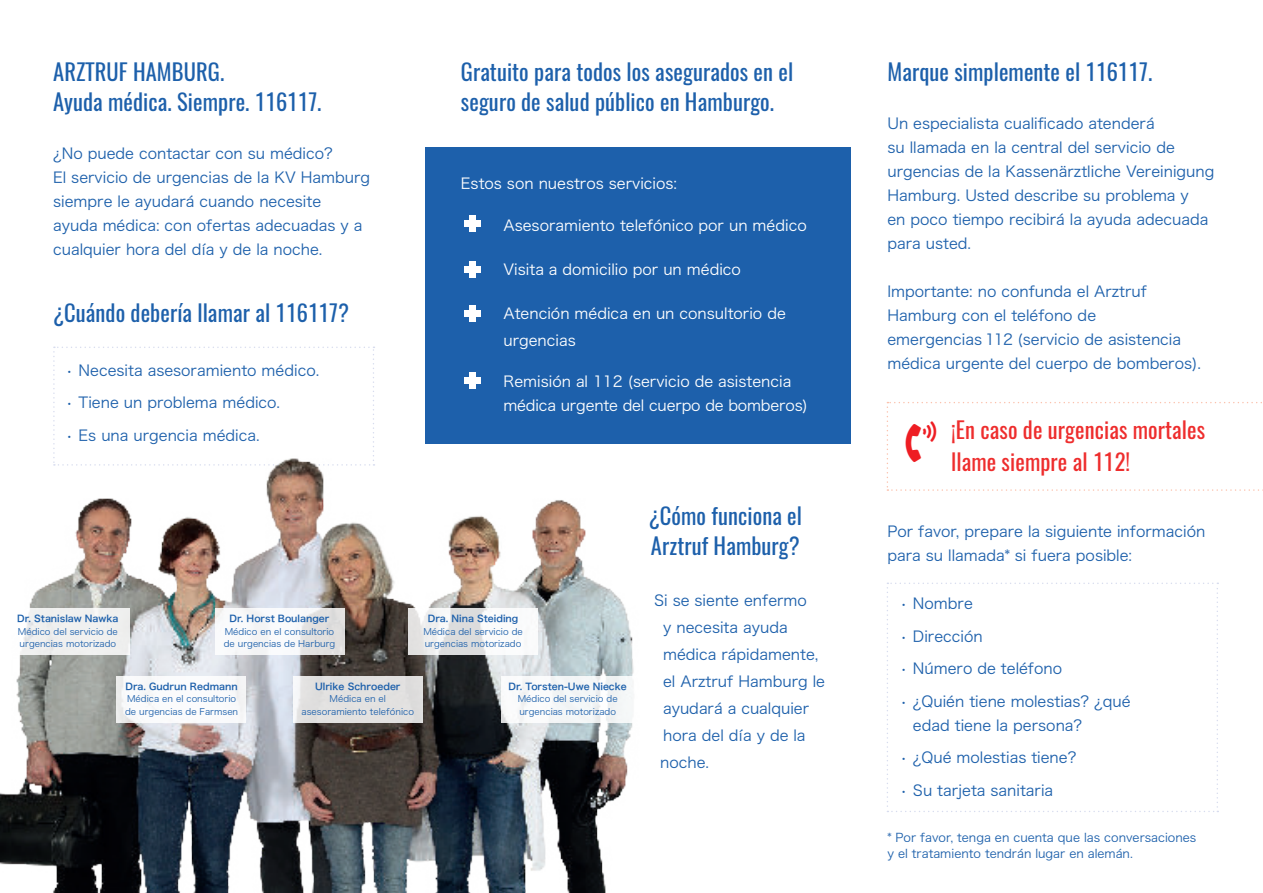
<style>
.page{position:relative;width:1263px;height:893px;background:#fff}
.page>*{position:absolute;margin:0;border:0;box-sizing:border-box;transform-origin:0 0}
.t1{font:22.5px/30px "Oswald";letter-spacing:.005em;color:#1d60ab}
.t2{font:22.5px/31.5px "Oswald";letter-spacing:.005em;color:#ee2d2d}
.t3{font:15px/24px "Hiragino Sans W3";color:#1d60ab}
.t4{font:15px/27px "Hiragino Sans W3";color:#fff}
.t5{font:12px/16.5px "Hira Kaku Pro W3";color:#1d60ab}
.t6{font:9.3px "Hira Kaku Pro W6";color:#1d60ab}
.t7{font:9px/12.5px "Hira Kaku Pro W3";color:#1d60ab}
</style>
<div class="page">
<div style="left:425px;top:147px;width:425px;height:296px;background:#1d60ab"></div>
<svg style="left:53px;top:347px;width:321px;height:100px"></svg>
<img style="left:0;top:448px;width:634px;height:445px">
<svg style="left:215px;top:608px;width:129px;height:47px"></svg>
<div style="left:0;top:608px;width:130px;height:47px;background:linear-gradient(to right,#f8f9f9,#ececeb)"></div>
<svg style="left:408px;top:608px;width:130px;height:47px;fill:#f3f4f4"></svg>
<div style="left:116px;top:676px;width:130px;height:47px;background:#fff"></div>
<div style="left:293px;top:676px;width:130px;height:47px;background:#e2e1e0"></div>
<div style="left:502px;top:676px;width:140px;height:47px;background:#f5f7f8"></div>
<svg style="left:887px;top:583px;width:331px;height:229px"></svg>
<div style="left:469px;top:216px;width:7px;height:16px;background:#fff"></div>
<div style="left:464px;top:221px;width:17px;height:6px;background:#fff"></div>
<div style="left:469px;top:261px;width:7px;height:17px;background:#fff"></div>
<div style="left:464px;top:267px;width:17px;height:6px;background:#fff"></div>
<div style="left:469px;top:305px;width:7px;height:17px;background:#fff"></div>
<div style="left:464px;top:311px;width:17px;height:6px;background:#fff"></div>
<div style="left:469px;top:372px;width:7px;height:17px;background:#fff"></div>
<div style="left:464px;top:378px;width:17px;height:6px;background:#fff"></div>
<svg style="left:887px;top:402px;width:376px;height:89px"></svg>
<h1 class="t1" style="left:53px;top:59px;width:270px">ARZTRUF HAMBURG.<br>Ayuda médica. Siempre. 116117.</h1>
<p class="t3" style="left:53px;top:140px;width:318px">¿No puede contactar con su médico?<br>El servicio de urgencias de la KV Hamburg siempre le ayudará cuando necesite<br>ayuda médica: con ofertas adecuadas y a cualquier hora del día y de la noche .</p>
<h1 class="t1" style="left:53px;top:300px;width:297px">¿Cuándo debería llamar al 116117?</h1>
<p class="t3" style="left:66px;top:357px;width:255px">• Necesita asesoramiento médico .</p>
<p class="t3" style="left:66px;top:389px;width:216px">• Tiene un problema médico .</p>
<p class="t3" style="left:66px;top:422px;width:195px">• Es una urgencia médica .</p>
<h1 class="t1" style="left:461px;top:59px;width:334px">Gratuito para todos los asegurados en el seguro de salud público en Hamburgo.</h1>
<p class="t4" style="left:461px;top:169px;width:218px">Estos son nuestros servicios:</p>
<p class="t4" style="left:503px;top:211px;width:305px">Asesoramiento telefónico por un médico</p>
<p class="t4" style="left:503px;top:255px;width:239px">Visita a domicilio por un médico</p>
<p class="t4" style="left:503px;top:299px;width:284px">Atención médica en un consultorio de urgencias</p>
<p class="t4" style="left:503px;top:368px;width:306px;line-height:24px">Remisión al 112 (servicio de asistencia médica urgente del cuerpo de bomberos)</p>
<p class="t6" style="left:17px;top:610px;width:103px">Dr. Stanislaw Nawka</p>
<p class="t7" style="left:18px;top:624px;width:101px">Médico del servicio de urgencias motorizado</p>
<p class="t6" style="left:230px;top:610px;width:101px">Dr. Horst Boulanger</p>
<p class="t7" style="left:224px;top:624px;width:113px">Médico en el consultorio de urgencias de Harburg</p>
<p class="t6" style="left:428px;top:610px;width:92px">Dra. Nina Steiding</p>
<p class="t7" style="left:423px;top:624px;width:101px">Médica del servicio de urgencias motorizado</p>
<p class="t6" style="left:125px;top:678px;width:114px">Dra. Gudrun Redmann</p>
<p class="t7" style="left:125px;top:692px;width:115px">Médica en el consultorio de urgencias de Farmsen</p>
<p class="t6" style="left:315px;top:678px;width:87px">Ulrike Schroeder</p>
<p class="t7" style="left:302px;top:692px;width:114px;text-align:center">Médica en el asesoramiento telefónico</p>
<p class="t6" style="left:509px;top:678px;width:120px">Dr. Torsten-Uwe Niecke</p>
<p class="t7" style="left:518px;top:692px;width:101px">Médico del servicio de urgencias motorizado</p>
<h1 class="t1" style="left:649px;top:503px;width:155px">¿Cómo funciona el<br>Arztruf Hamburg?</h1>
<p class="t3" style="left:660px;top:586px;width:166px;line-height:27px;text-indent:-6px">Si se siente enfermo<br>y necesita ayuda médica rápidamente, el Arztruf Hamburg le ayudará a cualquier hora del día y de la noche .</p>
<h1 class="t1" style="left:887px;top:59px;width:266px">Marque simplemente el 116117.</h1>
<p class="t3" style="left:887px;top:110px;width:328px">Un especialista cualificado atenderá<br>su llamada en la central del servicio de urgencias de la Kassenärztliche Vereinigung Hamburg . Usted describe su problema y<br>en poco tiempo recibirá la ayuda adecuada para usted .</p>
<p class="t3" style="left:887px;top:278px;width:315px">Importante: no confunda el Arztruf Hamburg con el teléfono de<br>emergencias 112 (servicio de asistencia médica urgente del cuerpo de bomberos) .</p>
<h1 class="t2" style="left:951px;top:416px;width:256px">¡En caso de urgencias mortales llame siempre al 112!</h1>
<p class="t3" style="left:887px;top:518px;width:319px">Por favor, prepare la siguiente información para su llamada* si fuera posible:</p>
<p class="t3" style="left:900px;top:590px;width:74px">• Nombre</p>
<p class="t3" style="left:900px;top:623px;width:84px">• Dirección</p>
<p class="t3" style="left:900px;top:655px;width:164px">• Número de teléfono</p>
<p class="t3" style="left:913px;top:688px;width:219px;text-indent:-13px">• ¿Quién tiene molestias? ¿qué edad tiene la persona?</p>
<p class="t3" style="left:900px;top:744px;width:178px">• ¿Qué molestias tiene?</p>
<p class="t3" style="left:900px;top:777px;width:154px">• Su tarjeta sanitaria</p>
<p class="t5" style="left:887px;top:828px;width:310px">* Por favor, tenga en cuenta que las conversaciones y el tratamiento tendrán lugar en alemán.</p>
</div>
